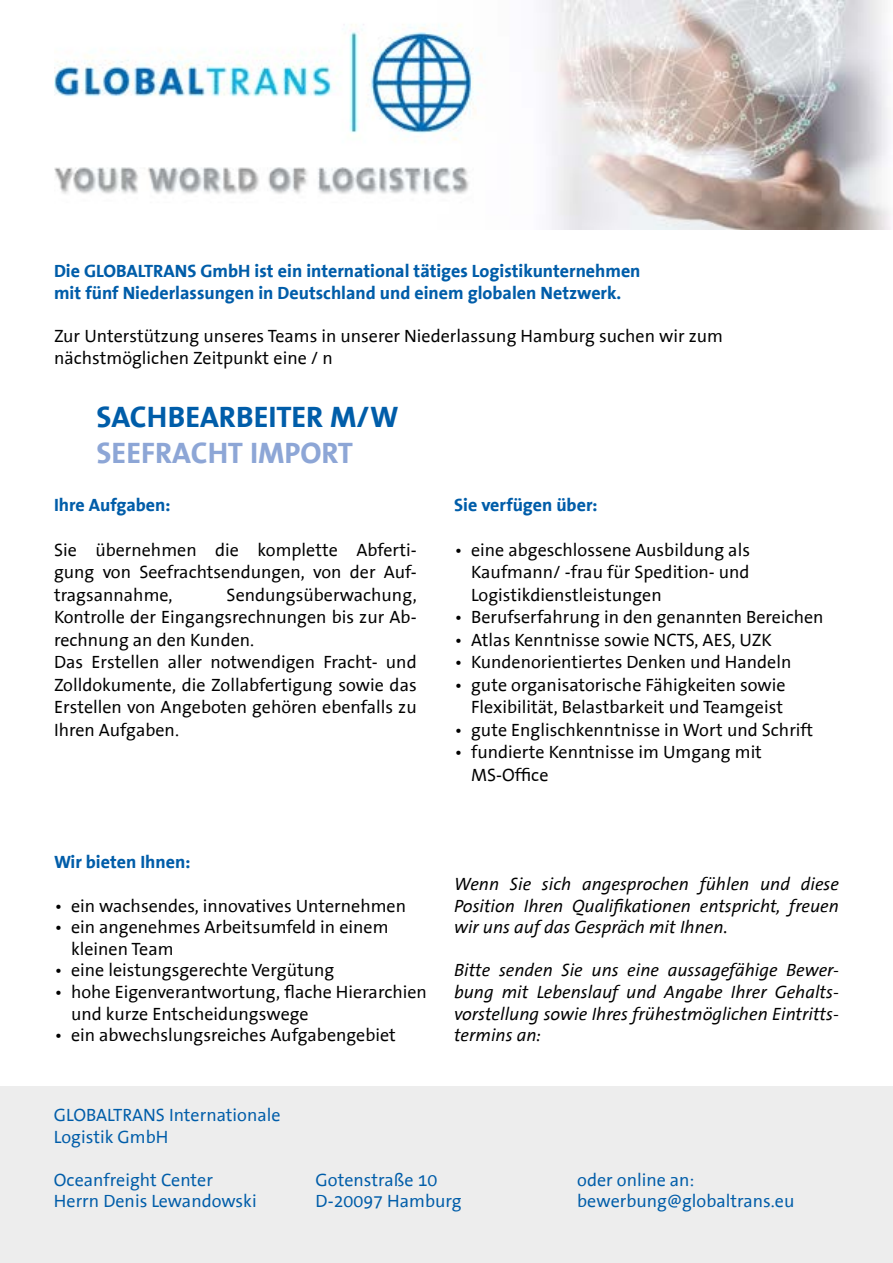
<style>
.page{position:relative;width:893px;height:1263px;background:#fff}
.page>*{position:absolute;margin:0;border:0;box-sizing:border-box;transform-origin:0 0}
.t1{font:700 30px "The Sans Office";color:#005da9}
.t2{font:700 30px "The Sans Office";color:#8da6d6}
.t3{font:18px/22.5px "The Sans Office";color:#000}
.t4{font:italic 18px/21.6px "The Sans Office";color:#000;text-align:justify}
.t5{font:700 18px/21.6px "The Sans Office";color:#005da9}
.t6{font:18px/21.6px "The Sans Office";color:#005da9}
</style>
<div class="page">
<div style="left:0;top:1086px;width:893px;height:177px;background:#ededed"></div>
<img style="left:54px;top:0;width:837px;height:230px">
<p class="t5" style="left:54px;top:261px;width:588px">Die GLOBALTRANS GmbH ist ein international tätiges Logistikunternehmen mit fünf Niederlassungen in Deutschland und einem globalen Netzwerk.</p>
<p class="t3" style="left:54px;top:326px;width:670px;line-height:21.6px">Zur Unterstützung unseres Teams in unserer Niederlassung Hamburg suchen wir zum nächstmöglichen Zeitpunkt eine / n</p>
<h1 class="t1" style="left:97px;top:401px;width:304px">SACHBEARBEITER M/W</h1>
<h1 class="t2" style="left:97px;top:437px;width:258px">SEEFRACHT IMPORT</h1>
<p class="t5" style="left:54px;top:494px;width:118px">Ihre Aufgaben:</p>
<p class="t3" style="left:54px;top:539px;width:364px;text-align:justify">Sie übernehmen die komplette Abferti&shy;gung von Seefrachtsendungen, von der Auf&shy;tragsannahme,</p>
<p class="t5" style="left:454px;top:494px;width:145px">Sie verfügen über:</p>
<p class="t3" style="left:471px;top:539px;width:280px;text-align:justify;text-indent:-17px">• eine abgeschlossene Ausbildung als Kaufmann/ -frau für Spedition- und Logistikdienstleistungen</p>
<p class="t3" style="left:454px;top:607px;width:371px">• Berufserfahrung in den genannten Bereichen</p>
<p class="t3" style="left:454px;top:629px;width:319px">• Atlas Kenntnisse sowie NCTS, AES, UZK</p>
<p class="t3" style="left:454px;top:652px;width:339px">• Kundenorientiertes Denken und Handeln</p>
<p class="t3" style="left:454px;top:674px;width:333px;text-align:right">• gute organisatorische Fähigkeiten sowie<br>Flexibilität, Belastbarkeit und Teamgeist</p>
<p class="t3" style="left:454px;top:719px;width:361px">• gute Englischkenntnisse in Wort und Schrift</p>
<p class="t3" style="left:471px;top:742px;width:292px;text-indent:-17px">• fundierte Kenntnisse im Umgang mit<br>MS-Office</p>
<p class="t3" style="left:54px;top:584px;width:364px;text-indent:173px">Sendungsüberwachung, Kontrolle der Eingangsrechnungen bis zur Ab&shy;rechnung an den Kunden.<br>Das Erstellen aller notwendigen Fracht- und Zolldokumente, die Zollabfertigung sowie das Erstellen von Angeboten gehören ebenfalls zu Ihren Aufgaben.</p>
<p class="t5" style="left:54px;top:852px;width:138px">Wir bieten Ihnen:</p>
<p class="t3" style="left:54px;top:895px;width:354px">• ein wachsendes, innovatives Unternehmen</p>
<p class="t3" style="left:71px;top:917px;width:319px;line-height:21.6px;text-indent:-17px">• ein angenehmes Arbeitsumfeld in einem kleinen Team</p>
<p class="t3" style="left:54px;top:960px;width:282px">• eine leistungsgerechte Vergütung</p>
<p class="t3" style="left:71px;top:982px;width:357px;line-height:21.6px;text-indent:-17px">• hohe Eigenverantwortung, flache Hierarchien und kurze Entscheidungswege</p>
<p class="t3" style="left:54px;top:1024px;width:343px">• ein abwechslungsreiches Aufgabengebiet</p>
<p class="t4" style="left:454px;top:874px;width:386px">Wenn Sie sich angesprochen fühlen und diese Po-si-tion Ihren Qualifikationen entspricht, freuen wir uns auf das Gespräch mit Ihnen.</p>
<p class="t4" style="left:454px;top:960px;width:386px">Bitte senden Sie uns eine aussagefähige Bewer&shy;bung mit Lebenslauf und Angabe Ihrer Gehalts&shy;vorstellung sowie Ihres frühestmöglichen Eintritts&shy;termins an:</p>
<p class="t6" style="left:54px;top:1105px;width:228px">GLOBALTRANS Internationale<br>Logistik GmbH</p>
<p class="t6" style="left:54px;top:1169px;width:204px">Oceanfreight Center<br>Herrn Denis Lewandowski</p>
<p class="t6" style="left:316px;top:1169px;width:148px">Gotenstraße 10<br>D-20097 Hamburg</p>
<p class="t6" style="left:577px;top:1169px;width:219px">oder online an: bewerbung@globaltrans.eu</p>
</div>
